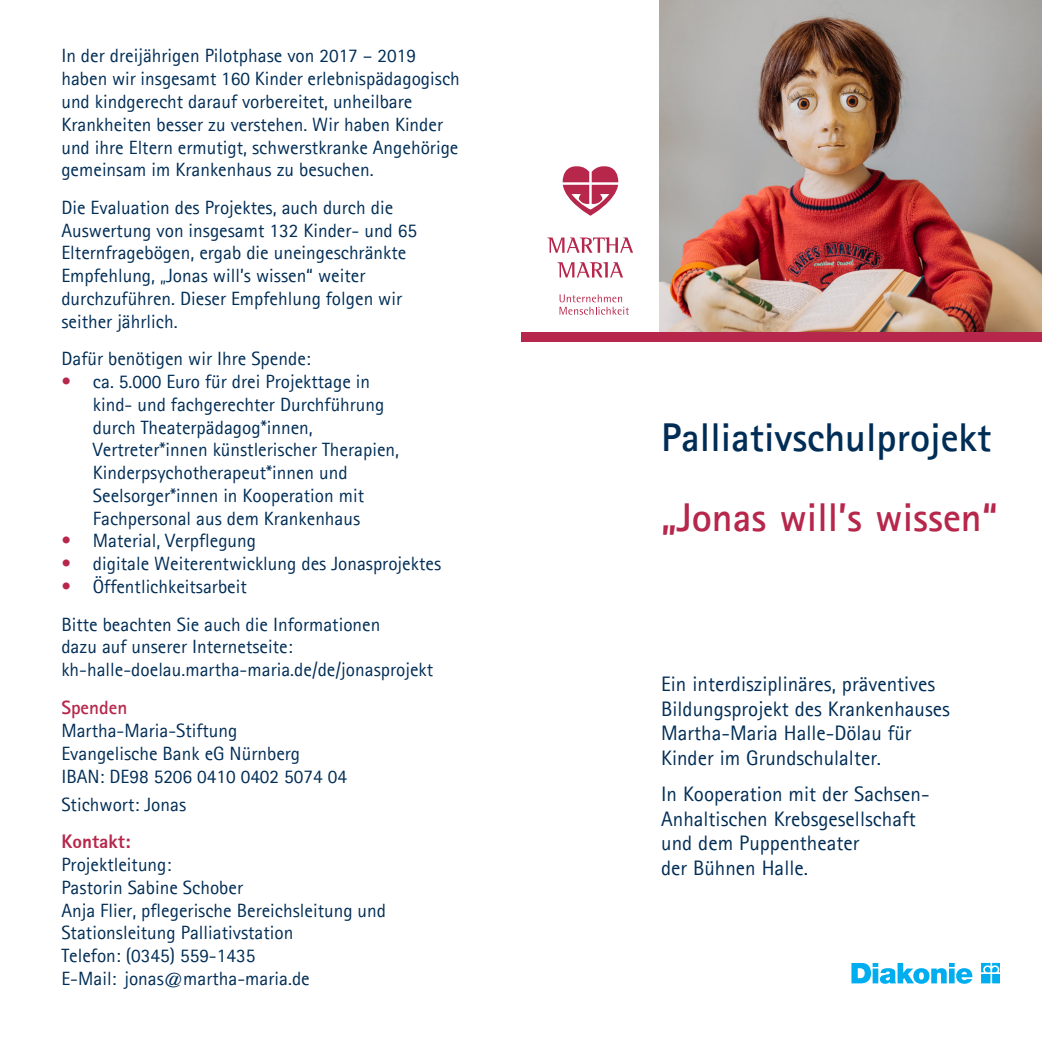
<style>
.page{position:relative;width:1042px;height:1042px;background:#fff}
.page>*{position:absolute;margin:0;border:0;box-sizing:border-box;transform-origin:0 0}
.t1{font:700 40.25px "Agfa Rotis Sans Serif";color:#002d56}
.t2{font:700 40.25px "Agfa Rotis Sans Serif";color:#b6274b}
.t3{font:21px/24.5px "Agfa Rotis Sans Serif";color:#002d56}
.Fließtext{font:19.25px/22.8px "Agfa Rotis Sans Serif";color:#002d56}
.Headline_13_pt_rot{font:19.25px/23.1px "Agfa Rotis Sans Serif";color:#002d56}
.Fließtext-2{font:800 19.25px "Agfa Rotis Sans Serif";color:#b6274b}
.s1{color:#b6274b}
.s2{font-weight:700;color:#b6274b}
</style>
<div class="page">
<img style="left:659px;top:0;width:383px;height:332px">
<div style="left:521px;top:332px;width:521px;height:10px;background:#b6274b"></div>
<svg style="left:547px;top:237px;width:86px;height:16px"></svg>
<svg style="left:557px;top:262px;width:66px;height:15px"></svg>
<svg style="left:559px;top:294px;width:70px;height:21px"></svg>
<svg style="left:563px;top:166px;width:55px;height:50px"></svg>
<svg style="left:851px;top:963px;width:149px;height:21px"></svg>
<p class="Fließtext" style="left:61px;top:44px;width:400px">In der dreijährigen Pilotphase von 2017 – 2019 haben wir insgesamt 160 Kinder erlebnispädagogisch und kindgerecht darauf vorbereitet, unheilbare Krankheiten besser zu verstehen. Wir haben Kinder und ihre Eltern ermutigt, schwerstkranke Angehörige gemeinsam im Krankenhaus zu besuchen.</p>
<p class="Fließtext" style="left:61px;top:196px;width:357px">Die Evaluation des Projektes, auch durch die Auswertung von insgesamt 132 Kinder- und 65<br>Elternfragebögen, ergab die uneingeschränkte Empfehlung, „Jonas will’s wissen“ weiter durchzuführen. Dieser Empfehlung folgen wir seither jährlich.</p>
<p class="Fließtext" style="left:61px;top:347px;width:251px">Dafür benötigen wir Ihre Spende:</p>
<p class="Fließtext" style="left:93px;top:370px;width:308px;text-indent:-32px"><span class="s1">•</span> ca. 5.000 Euro für drei Projekttage in kind- und fachgerechter Durchführung durch Theaterpädagog*innen, Vertreter*innen künstlerischer Therapien, Kinderpsychotherapeut*innen und Seelsorger*innen in Kooperation mit Fachpersonal aus dem Krankenhaus</p>
<p class="Fließtext" style="left:61px;top:529px;width:196px"><span class="s1">•</span> Material, Verpflegung</p>
<p class="Fließtext" style="left:61px;top:552px;width:381px"><span class="s1">•</span> digitale Weiterentwicklung des Jonasprojektes</p>
<p class="Fließtext" style="left:61px;top:575px;width:187px"><span class="s1">•</span> Öffentlichkeitsarbeit</p>
<p class="Fließtext" style="left:61px;top:612px;width:320px">Bitte beachten Sie auch die Informationen dazu auf unserer Internetseite:</p>
<p class="Fließtext" style="left:61px;top:658px;width:373px">kh-halle-doelau.martha-maria.de/de/jonasprojekt</p>
<p class="Headline_13_pt_rot" style="left:61px;top:695px;width:178px"><span class="s2">Spenden<br></span>Martha-Maria-Stiftung</p>
<p class="Headline_13_pt_rot" style="left:61px;top:742px;width:240px">Evangelische Bank eG Nürnberg</p>
<p class="Headline_13_pt_rot" style="left:61px;top:763px;width:287px;line-height:27.3px">IBAN: DE98 5206 0410 0402 5074 04<br>Stichwort: Jonas</p>
<p class="Fließtext-2" style="left:61px;top:829px;width:71px">Kontakt:</p>
<p class="Fließtext" style="left:61px;top:853px;width:112px">Projektleitung:</p>
<p class="Fließtext" style="left:61px;top:875px;width:326px">Pastorin Sabine Schober<br>Anja Flier, pflegerische Bereichsleitung und<br>Stationsleitung Palliativstation</p>
<p class="Fließtext" style="left:61px;top:944px;width:195px">Telefon: (0345) 559-1435</p>
<p class="Fließtext" style="left:61px;top:966px;width:250px">E-Mail: jonas@martha-maria.de</p>
<p class="t1" style="left:661px;top:412px;width:332px">Palliativschulprojekt</p>
<p class="t2" style="left:661px;top:492px;width:338px">„Jonas will’s wissen“</p>
<p class="t3" style="left:661px;top:672px;width:290px">Ein interdisziplinäres, präventives Bildungsprojekt des Krankenhauses Martha-Maria Halle-Dölau für Kinder im Grundschulalter.</p>
<p class="t3" style="left:661px;top:781px;width:270px">In Kooperation mit der Sachsen-<br>Anhaltischen Krebsgesellschaft und dem Puppentheater<br>der Bühnen Halle.</p>
</div>
